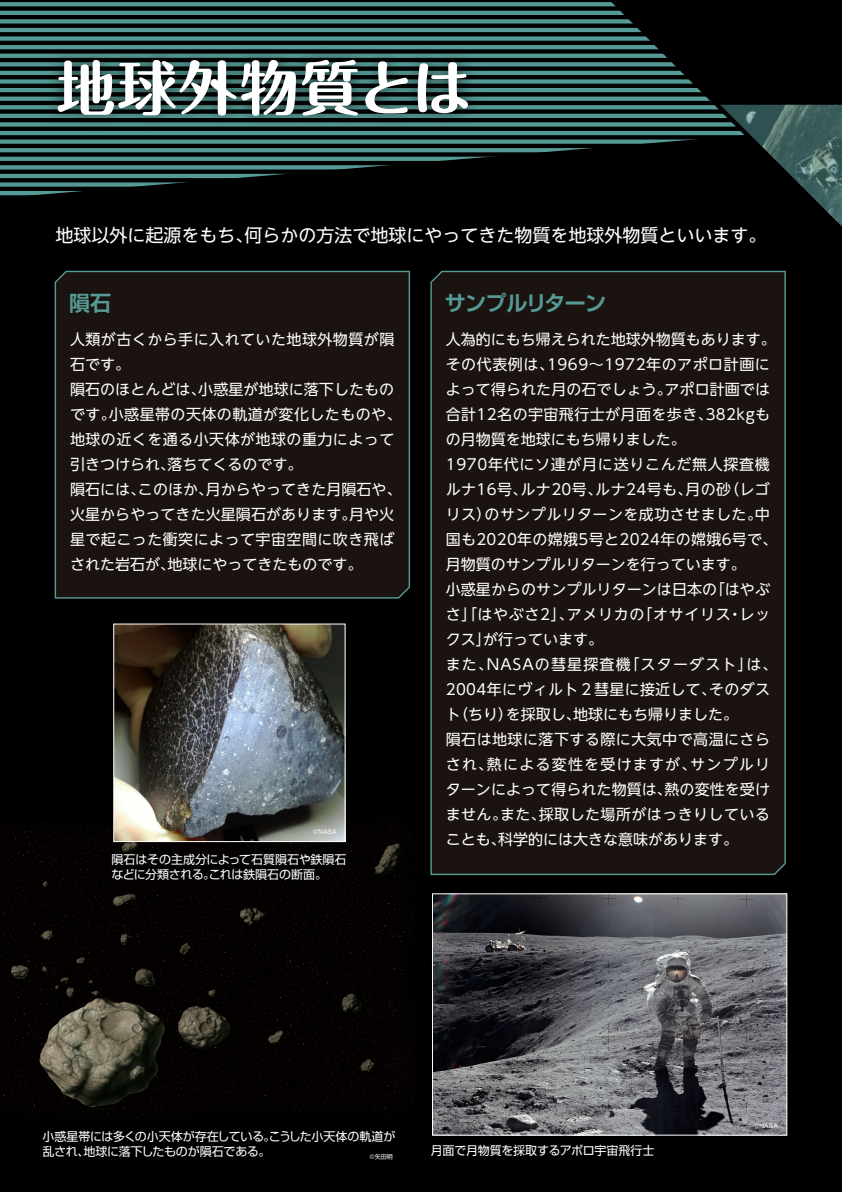
<style>
.page{position:relative;width:842px;height:1192px;background:#000}
.page>*{position:absolute;margin:0;border:0;box-sizing:border-box;transform-origin:0 0}
.t1{font:700 59.55px "Maru Fo Pro";letter-spacing:.025em;color:#fff}
.t2{font:700 21px "Shin Go Pro De";letter-spacing:-.03em;color:#559a95}
.t3{font:18px "UD Shin Go NT Pro";color:#fff}
.t4{font:15px/25px "UD Shin Go NT Pro";letter-spacing:.02em;color:#fff}
.t5{font:12px/15px "Shin Go Pro";letter-spacing:-.01em;color:#fff}
.t6{font:6px "Shin Go Pro";color:#fff}
</style>
<div class="page">
<svg style="left:0;top:2px;width:564px;height:4px;background:#529590"></svg>
<hr style="left:0;top:11px;width:747px;height:4px;background:#559a95">
<div style="left:0;top:19px;width:747px;height:5px;background:#559a95"></div>
<hr style="left:0;top:28px;width:747px;height:4px;background:#559a95">
<div style="left:0;top:36px;width:747px;height:5px;background:#559a95"></div>
<hr style="left:0;top:45px;width:747px;height:4px;background:#559a95">
<svg style="left:0;top:54px;width:564px;height:4px"></svg>
<svg style="left:0;top:62px;width:564px;height:4px"></svg>
<hr style="left:0;top:71px;width:747px;height:4px;background:#559a95">
<div style="left:0;top:79px;width:747px;height:5px;background:#559a95"></div>
<hr style="left:0;top:88px;width:747px;height:4px;background:#559a95">
<svg style="left:0;top:97px;width:564px;height:4px"></svg>
<svg style="left:0;top:105px;width:564px;height:4px"></svg>
<hr style="left:0;top:114px;width:747px;height:4px;background:#559a95">
<div style="left:0;top:122px;width:747px;height:5px;background:#559a95"></div>
<hr style="left:0;top:131px;width:747px;height:4px;background:#559a95">
<div style="left:0;top:139px;width:747px;height:5px;background:#559a95"></div>
<svg style="left:0;top:148px;width:564px;height:4px;background:#529591"></svg>
<svg style="left:0;top:157px;width:486px;height:4px;background:#4f8f8b"></svg>
<svg style="left:0;top:165px;width:391px;height:5px;background:#437975"></svg>
<svg style="left:0;top:174px;width:284px;height:4px"></svg>
<svg style="left:0;top:182px;width:189px;height:5px"></svg>
<svg style="left:0;top:191px;width:83px;height:4px"></svg>
<hr style="left:0;top:200px;width:747px;height:1px;background:#559a95">
<svg style="left:564px;top:2px;width:278px;height:225px"></svg>
<div style="left:716px;top:100px;width:126px;height:5px;background:#000"></div>
<img style="left:35px;top:40px;width:457px;height:100px">
<img style="left:0;top:815px;width:420px;height:309px">
<div style="left:54px;top:270px;width:356px;height:329px;background:#1b1310"></div>
<div style="left:430px;top:270px;width:356px;height:606px;background:#1b1310"></div>
<img style="left:434px;top:895px;width:351px;height:239px">
<div style="left:432px;top:893px;width:355px;height:243px;border:1px solid #fff"></div>
<img style="left:115px;top:626px;width:229px;height:214px">
<div style="left:113px;top:624px;width:233px;height:218px;border:1px solid #fff"></div>
<h1 class="t1" style="left:56px;top:40px;width:417px">地球外物質とは</h1>
<p class="t3" style="left:55px;top:220px;width:712px">地球以外に起源をもち、何らかの方法で地球にやってきた物質を地球外物質といいます。</p>
<h2 class="t2" style="left:69px;top:286px;width:43px">隕石</h2>
<p class="t4" style="left:70px;top:326px;width:333px">人類が古くから手に入れていた地球外物質が隕石です。<br>隕石のほとんどは、小惑星が地球に落下したものです。小惑星帯の天体の軌道が変化したものや、地球の近くを通る小天体が地球の重力によって引きつけられ、落ちてくるのです。<br>隕石には、このほか、月からやってきた月隕石や、火星からやってきた火星隕石があります。月や火星で起こった衝突によって宇宙空間に吹き飛ばされた岩石が、地球にやってきたものです。</p>
<p class="t6" style="left:313px;top:826px;width:25px">©NASA</p>
<p class="t5" style="left:111px;top:850px;width:237px">隕石はその主成分によって石質隕石や鉄隕石などに分類される。これは鉄隕石の断面。</p>
<h2 class="t2" style="left:445px;top:286px;width:163px">サンプルリターン</h2>
<p class="t4" style="left:446px;top:326px;width:333px">人為的にもち帰えられた地球外物質もあります。その代表例は、1969～1972年のアポロ計画によって得られた月の石でしょう。アポロ計画では合計12名の宇宙飛行士が月面を歩き、382kgもの月物質を地球にもち帰りました。<br>1970年代にソ連が月に送りこんだ無人探査機ルナ16号、ルナ20号、ルナ24号も、月の砂（レゴリス）のサンプルリターンを成功させました。中国も2020年の嫦娥5号と2024年の嫦娥6号で、月物質のサンプルリターンを行っています。<br>小惑星からのサンプルリターンは日本の「はやぶさ」「はやぶさ2」、アメリカの「オサイリス・レックス」が行っています。<br>また、NASAの彗星探査機「スターダスト」は、<br>2004年にヴィルト２彗星に接近して、そのダスト（ちり）を採取し、地球にもち帰りました。<br>隕石は地球に落下する際に大気中で高温にさらされ、熱による変性を受けますが、サンプルリターンによって得られた物質は、熱の変性を受けません。また、採取した場所がはっきりしていることも、科学的には大きな意味があります。</p>
<p class="t5" style="left:43px;top:1128px;width:354px">小惑星帯には多くの小天体が存在している。こうした小天体の軌道が乱され、地球に落下したものが隕石である。</p>
<p class="t6" style="left:370px;top:1151px;width:25px">©矢田明</p>
<p class="t5" style="left:431px;top:1141px;width:225px">月面で月物質を採取するアポロ宇宙飛行士</p>
<p class="t6" style="left:754px;top:1120px;width:25px">©NASA</p>
</div>
